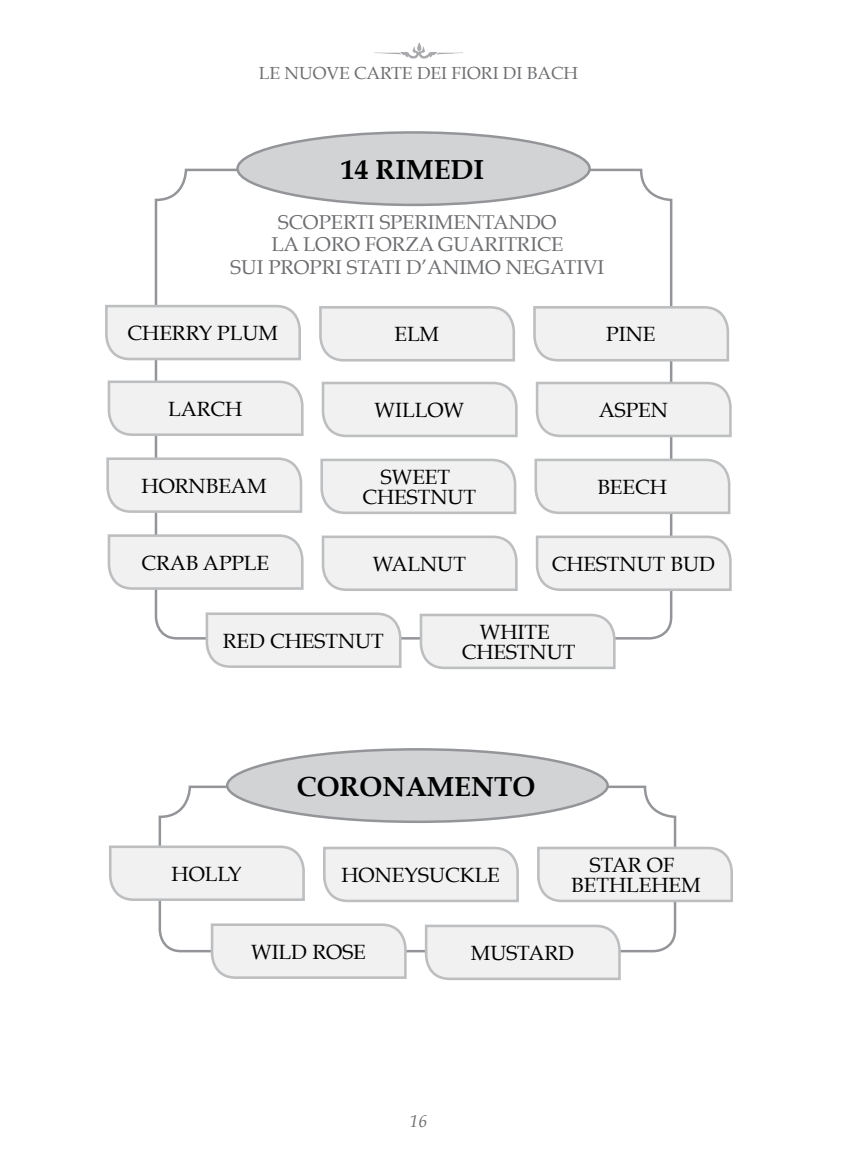
<style>
.page{position:relative;width:851px;height:1170px;background:#fff}
.page>*{position:absolute;margin:0;border:0;box-sizing:border-box;transform-origin:0 0}
.t1{font:700 27.5px "Book Antiqua";color:#000}
.t2{font:20.5px/20px "Book Antiqua";color:#000;text-align:center}
.t3{font:20px/22.5px "Book Antiqua";color:#6d6e71;text-align:center}
.t4{font:17.5px "Book Antiqua";color:#6d6e71}
.t5{font:italic 17.5px "Book Antiqua";color:#6d6e71}
</style>
<div class="page">
<svg style="left:374px;top:43px;width:89px;height:16px"></svg>
<svg style="left:158px;top:784px;width:519px;height:169px"></svg>
<svg style="left:109px;top:844px;width:197px;height:58px"></svg>
<svg style="left:322px;top:845px;width:198px;height:58px"></svg>
<svg style="left:535px;top:845px;width:198px;height:58px"></svg>
<div style="left:227px;top:749px;width:380px;height:72px;background:#d1d3d4;border-radius:50%"></div>
<div style="left:226px;top:748px;width:382px;height:75px;border:2px solid #939598;border-radius:50%"></div>
<svg style="left:209px;top:922px;width:199px;height:57px"></svg>
<svg style="left:423px;top:923px;width:199px;height:58px"></svg>
<svg style="left:154px;top:167px;width:519px;height:473px"></svg>
<div style="left:237px;top:132px;width:352px;height:73px;background:#d1d3d4;border-radius:50%"></div>
<div style="left:236px;top:131px;width:354px;height:75px;border:2px solid #939598;border-radius:50%"></div>
<svg style="left:105px;top:303px;width:197px;height:58px"></svg>
<svg style="left:318px;top:305px;width:198px;height:58px"></svg>
<svg style="left:532px;top:305px;width:198px;height:58px"></svg>
<svg style="left:107px;top:379px;width:198px;height:58px"></svg>
<svg style="left:320px;top:380px;width:199px;height:58px"></svg>
<svg style="left:534px;top:380px;width:198px;height:58px"></svg>
<svg style="left:106px;top:456px;width:197px;height:58px"></svg>
<svg style="left:319px;top:457px;width:198px;height:58px"></svg>
<svg style="left:533px;top:457px;width:198px;height:58px"></svg>
<svg style="left:107px;top:533px;width:198px;height:58px"></svg>
<svg style="left:320px;top:534px;width:199px;height:58px"></svg>
<svg style="left:534px;top:534px;width:198px;height:58px"></svg>
<svg style="left:204px;top:611px;width:199px;height:57px"></svg>
<svg style="left:418px;top:612px;width:198px;height:58px"></svg>
<p class="t4" style="left:259px;top:62px;width:321px">LE NUOVE CARTE DEI FIORI DI BACH</p>
<h1 class="t1" style="left:341px;top:153px;width:144px">14 RIMEDI</h1>
<p class="t3" style="left:230px;top:211px;width:375px">SCOPERTI SPERIMENTANDO<br>LA LORO FORZA GUARITRICE<br>SUI PROPRI STATI D’ANIMO NEGATIVI</p>
<p class="t2" style="left:127px;top:323px;width:152px">CHERRY PLUM</p>
<p class="t2" style="left:394px;top:324px;width:46px">ELM</p>
<p class="t2" style="left:606px;top:324px;width:51px">PINE</p>
<p class="t2" style="left:168px;top:399px;width:76px">LARCH</p>
<p class="t2" style="left:374px;top:400px;width:91px">WILLOW</p>
<p class="t2" style="left:598px;top:400px;width:71px">ASPEN</p>
<p class="t2" style="left:141px;top:475px;width:126px">HORNBEAM</p>
<p class="t2" style="left:362px;top:467px;width:115px">SWEET<br>CHESTNUT</p>
<p class="t2" style="left:597px;top:477px;width:71px">BEECH</p>
<p class="t2" style="left:141px;top:552px;width:129px">CRAB APPLE</p>
<p class="t2" style="left:373px;top:553px;width:95px">WALNUT</p>
<p class="t2" style="left:551px;top:553px;width:165px">CHESTNUT BUD</p>
<p class="t2" style="left:223px;top:630px;width:163px">RED CHESTNUT</p>
<p class="t2" style="left:461px;top:622px;width:115px">WHITE<br>CHESTNUT</p>
<h1 class="t1" style="left:297px;top:770px;width:240px">CORONAMENTO</h1>
<p class="t2" style="left:171px;top:863px;width:72px">HOLLY</p>
<p class="t2" style="left:341px;top:864px;width:160px">HONEYSUCKLE</p>
<p class="t2" style="left:571px;top:854px;width:131px">STAR OF<br>BETHLEHEM</p>
<p class="t2" style="left:251px;top:941px;width:116px">WILD ROSE</p>
<p class="t2" style="left:471px;top:942px;width:105px">MUSTARD</p>
<p class="t5" style="left:409px;top:1111px;width:19px">16</p>
</div>
